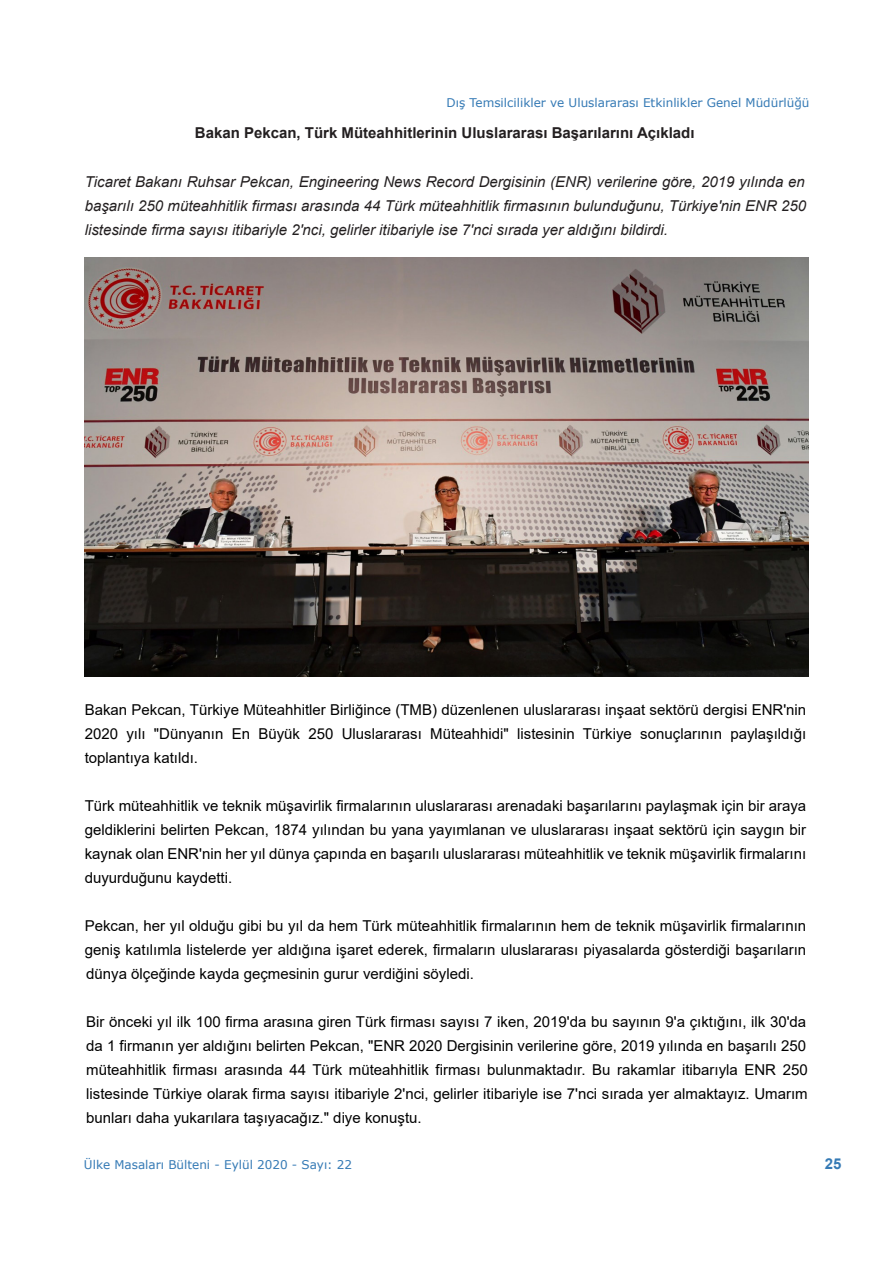
<style>
.page{position:relative;width:893px;height:1263px;background:#fff}
.page>*{position:absolute;margin:0;border:0;box-sizing:border-box;transform-origin:0 0}
.t1{font:15px/24px "Arial";color:#000;text-align:justify}
.t2{font:italic 15px/24px "Arial";color:#231f20;text-align:justify}
.t3{font:700 15px "Arial";color:#231f20}
.t4{font:700 15px "Arial";color:#357ab5}
.t5{font:12px "Verdana";color:#357ab5}
</style>
<div class="page">
<img style="left:85px;top:257px;width:723px;height:419px">
<p class="t5" style="left:446px;top:94px;width:364px">Dış Temsilcilikler ve Uluslararası Etkinlikler Genel Müdürlüğü</p>
<p class="t3" style="left:195px;top:123px;width:501px">Bakan Pekcan, Türk Müteahhitlerinin Uluslararası Başarılarını Açıkladı</p>
<p class="t2" style="left:85px;top:169px;width:723px">Ticaret Bakanı Ruhsar Pekcan, Engineering News Record Dergisinin (ENR) verilerine göre, 2019 yılında en başarılı 250 müteahhitlik firması arasında 44 Türk müteahhitlik firmasının bulunduğunu, Türkiye'nin ENR 250 listesinde firma sayısı itibariyle 2'nci, gelirler itibariyle ise 7'nci sırada yer aldığını bildirdi.</p>
<p class="t1" style="left:85px;top:697px;width:723px">Bakan Pekcan, Türkiye Müteahhitler Birliğince (TMB) düzenlenen uluslararası inşaat sektörü dergisi ENR'nin 2020 yılı "Dünyanın En Büyük 250 Uluslararası Müteahhidi" listesinin Türkiye sonuçlarının paylaşıldığı toplantıya katıldı.</p>
<p class="t1" style="left:85px;top:793px;width:723px">Türk müteahhitlik ve teknik müşavirlik firmalarının uluslararası arenadaki başarılarını paylaşmak için bir araya geldiklerini belirten Pekcan, 1874 yılından bu yana yayımlanan ve uluslararası inşaat sektörü için saygın bir kaynak olan ENR'nin her yıl dünya çapında en başarılı uluslararası müteahhitlik ve teknik müşavirlik firmalarını duyurduğunu kaydetti.</p>
<p class="t1" style="left:85px;top:913px;width:723px">Pekcan, her yıl olduğu gibi bu yıl da hem Türk müteahhitlik firmalarının hem de teknik müşavirlik firmalarının geniş katılımla listelerde yer aldığına işaret ederek, firmaların uluslararası piyasalarda gösterdiği başarıların dünya ölçeğinde kayda geçmesinin gurur verdiğini söyledi.</p>
<p class="t1" style="left:86px;top:1009px;width:723px">Bir önceki yıl ilk 100 firma arasına giren Türk firması sayısı 7 iken, 2019'da bu sayının 9'a çıktığını, ilk 30'da da 1 firmanın yer aldığını belirten Pekcan, "ENR 2020 Dergisinin verilerine göre, 2019 yılında en başarılı 250 müteahhitlik firması arasında 44 Türk müteahhitlik firması bulunmaktadır. Bu rakamlar itibarıyla ENR 250 listesinde Türkiye olarak firma sayısı itibariyle 2'nci, gelirler itibariyle ise 7'nci sırada yer almaktayız. Umarım bunları daha yukarılara taşıyacağız." diye konuştu.</p>
<p class="t5" style="left:84px;top:1157px;width:270px">Ülke Masaları Bülteni - Eylül 2020 - Sayı: 22</p>
<p class="t4" style="left:825px;top:1153px;width:18px">25</p>
</div>
